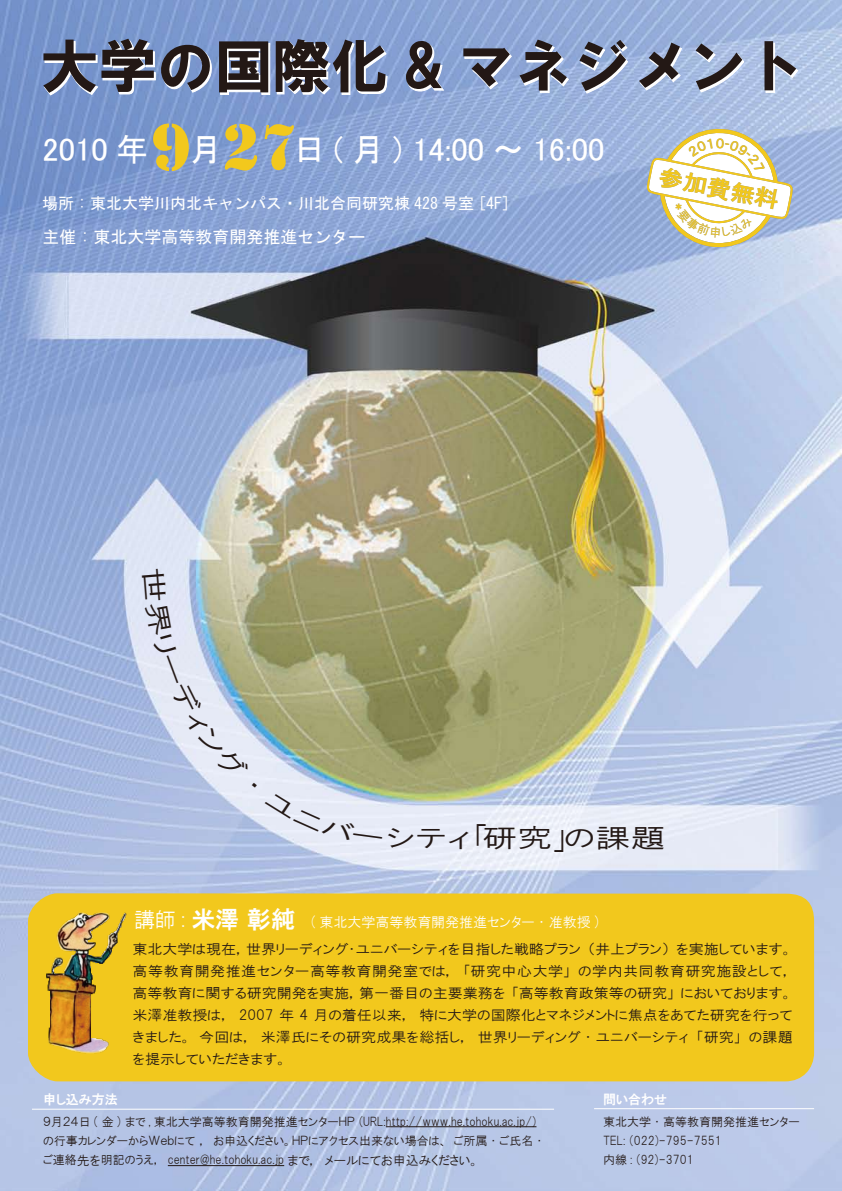
<style>
.page{position:relative;width:842px;height:1191px;background:#fff}
.page>*{position:absolute;margin:0;border:0;box-sizing:border-box;transform-origin:0 0}
.t1{font:60px "Stencil Std";color:#f2c81d}
.t2{font:58px "HGS Soei Kakugothic UB";color:#231815}
.t3{font:32.5px "MS P Gothic";color:#fff}
.t4{font:30.8px "HGP Gothic M";color:#231815;scale:1.05 1}
.t5{font:26px "HGP Gothic M";color:#231815;scale:1.34 1}
.t6{font:22.1px "HGP Gothic E";color:#f2c81d;scale:1.1 1}
.t7{font:17px "MS Gothic";color:#fff}
.t8{font:16px "MS Gothic";color:#fff}
.t9{font:14px "HGP Gothic M";color:#fff}
.t10{font:13.9px/22px "HGP Gothic M";letter-spacing:.01em;color:#231815;text-align:justify;scale:1.08 1}
.t11{font:13px "HGP Gothic E";color:#fff}
.t12{font:12px/19px "HGP Gothic M";color:#231815}
.s1{font-size:61px}
.s2{font-size:21px}
.s3{font-family:"HGP Gothic E";font-size:24px}
.s4{font-size:13px}
</style>
<div class="page">
<img style="left:0;top:0;width:842px;height:1191px">
<svg style="left:43px;top:39px;width:113px;height:57px;background:#87a1d1"></svg>
<svg style="left:162px;top:45px;width:50px;height:48px;background:#8aa4d4"></svg>
<svg style="left:220px;top:40px;width:168px;height:55px;background:#96acd8"></svg>
<svg style="left:406px;top:42px;width:39px;height:50px;background:#97add9"></svg>
<svg style="left:464px;top:48px;width:49px;height:42px;background:#98afd9"></svg>
<svg style="left:520px;top:40px;width:50px;height:54px;background:#9eb4dc"></svg>
<svg style="left:579px;top:40px;width:50px;height:54px;background:#a4b9df"></svg>
<svg style="left:639px;top:43px;width:44px;height:48px;background:#a9bde1"></svg>
<svg style="left:696px;top:44px;width:49px;height:49px;background:#b1c3e4"></svg>
<svg style="left:765px;top:42px;width:34px;height:51px;background:#b9cae7"></svg>
<hr style="left:594px;top:1108px;width:220px;height:1px;background:#fff">
<hr style="left:32px;top:1108px;width:522px;height:1px;background:#fff">
<hr style="left:386px;top:1126px;width:150px;height:1px;background:#231815">
<hr style="left:168px;top:1165px;width:116px;height:1px;background:#231815">
<div style="left:28px;top:893px;width:786px;height:188px;background:#f2c81d"></div>
<img style="left:46px;top:912px;width:81px;height:141px">
<svg style="left:142px;top:568px;width:115px;height:220px;background:#c9d2da"></svg>
<svg style="left:265px;top:791px;width:117px;height:50px;background:#e2e7f4"></svg>
<svg style="left:644px;top:127px;width:151px;height:122px"></svg>
<h2 class="t2" style="left:41px;top:37px;width:766px">大学の国際化 &amp; マネジメント</h2>
<h1 class="t1" style="left:152px;top:108px;width:147px"><span class="s1">9</span> 27</h1>
<h3 class="t3" style="left:43px;top:133px;width:203px">2010 年　 月　</h3>
<h3 class="t3" style="left:293px;top:133px;width:313px">日 ( 月 ) 14:00 ～ 16:00</h3>
<p class="t8" style="left:42px;top:195px;width:469px">場所 : 東北大学川内北キャンパス・川北合同研究棟 428 号室 [4F]</p>
<p class="t7" style="left:43px;top:228px;width:325px">主催 : 東北大学高等教育開発推進センター</p>
<h3 class="t6" style="left:661px;top:166px;width:112px;rotate:11deg">参加費無料</h3>
<h3 class="t4" style="left:472px;top:822px;width:93px">「　　　」</h3>
<h3 class="t5" style="left:386px;top:824px;width:210px">シティ 研究 の課題</h3>
<p class="t9" style="left:134px;top:914px;width:466px"><span class="s2">講師 :</span> <span class="s3">米澤 彰純</span> ( 東北大学高等教育開発推進センター・准教授 )</p>
<p class="t10" style="left:133px;top:938px;width:613px">東北大学は現在，世界リーディング・ユニバーシティを目指した戦略プラン（井上プラン）を実施しています。高等教育開発推進センター高等教育開発室では，「研究中心大学」の学内共同教育研究施設として，高等教育に関する研究開発を実施，第一番目の主要業務を「高等教育政策等の研究」においております。米澤准教授は， 2007 年 4 月の着任以来，特に大学の国際化とマネジメントに焦点をあてた研究を行ってきました。今回は，米澤氏にその研究成果を総括し，世界リーディング・ユニバーシティ「研究」の課題を提示していただきます。</p>
<p class="t11" style="left:43px;top:1092px;width:76px">申し込み方法</p>
<p class="t12" style="left:43px;top:1112px;width:501px">９月２４日 ( 金 ) まで , 東北大学高等教育開発推進センターＨＰ (URL:http://www.he.tohoku.ac.jp/)の行事カレンダーからＷｅｂにて ，お申込ください。ＨＰにアクセス出来ない場合は、ご所属・ご氏名・ご連絡<span class="s4">先を</span>明記のうえ， center@he.tohoku.ac.jp <span class="s4">まで，メールにてお申込みください。</span></p>
<p class="t11" style="left:603px;top:1092px;width:66px">問い合わせ</p>
<p class="t12" style="left:603px;top:1112px;width:206px">東北大学・高等教育開発推進センター　<br>TEL: (022)-795-7551<br>内線 : (92)-3701</p>
</div>
